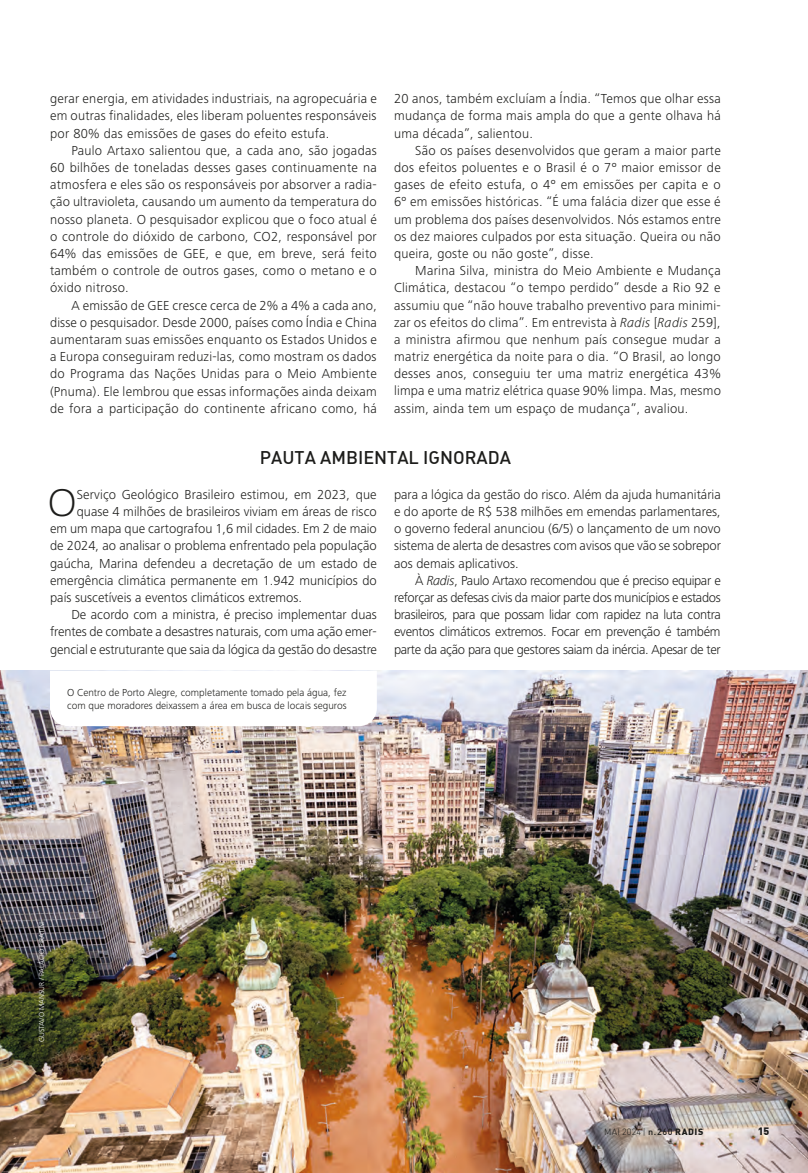
<style>
.page{position:relative;width:808px;height:1173px;background:#fff}
.page>*{position:absolute;margin:0;border:0;box-sizing:border-box;transform-origin:0 0}
.Capitular_2_linhas{font:300 38.1px "Caecilia LT Std";color:#1d1d1b}
.entretitulo_chuvas_260{font:500 18px "DIN Alternate";color:#1d1d1b}
.Corpo_de_texto{font:300 13.5px/17.2px "Frutiger Next LT";letter-spacing:.02em;color:#1d1d1b;text-align:justify}
.Capitular_2_linhas-2{font:300 13.5px/17.2px "Frutiger Next LT";color:#1d1d1b;text-align:justify}
.Fotos_-_Legenda{font:300 10.5px/13.5px "Frutiger Next LT";color:#1d1d1b}
.t1{font:900 10.5px "DIN";color:#1d1d1b}
.t2{font:300 9px "DIN";letter-spacing:.02em;color:#1d1d1b}
.Crédito_Imagem{font:300 7.5px "Frutiger Next LT";color:#fff}
.s1{font-style:italic}
.s2{font-weight:500}
.s3{font-weight:900}
</style>
<div class="page">
<img style="left:0;top:670px;width:808px;height:502px">
<svg style="left:50px;top:670px;width:327px;height:56px"></svg>
<svg style="left:805px;top:1168px;width:3px;height:5px"></svg>
<p class="Corpo_de_texto" style="left:394px;top:90px;width:328px">20 anos, também excluíam a Índia. “Temos que olhar essa mudança de forma mais ampla do que a gente olhava há uma década”, salientou.</p>
<p class="Corpo_de_texto" style="left:394px;top:142px;width:328px;text-indent:21px">São os países desenvolvidos que geram a maior parte dos efeitos poluentes e o Brasil é o 7º maior emissor de gases de efeito estufa, o 4º em emissões per capita e o 6º em emissões históricas. “É uma falácia dizer que esse é um problema dos países desenvolvidos. Nós estamos entre os dez maiores culpados por esta situação. Queira ou não queira, goste ou não goste”, disse.</p>
<p class="Corpo_de_texto" style="left:394px;top:262px;width:328px;text-indent:21px">Marina Silva, ministra do Meio Ambiente e Mudança Climática, destacou “o tempo perdido” desde a Rio 92 e assumiu que “não houve trabalho preventivo para minimi&shy;zar os efeitos do clima”. Em entrevista à <span class="s1">Radis</span> [<span class="s1">Radis</span> 259], a ministra afirmou que nenhum país consegue mudar a matriz energética da noite para o dia. “O Brasil, ao longo desses anos, conseguiu ter uma matriz energética 43% limpa e uma matriz elétrica quase 90% limpa. Mas, mesmo assim, ainda tem um espaço de mudança”, avaliou.</p>
<p class="entretitulo_chuvas_260" style="left:260px;top:446px;width:253px">PAUTA AMBIENTAL IGNORADA</p>
<p class="Capitular_2_linhas-2" style="left:50px;top:90px;width:328px">gerar energia, em atividades industriais, na agropecuária e em outras finalidades, eles liberam poluentes responsáveis por 80% das emissões de gases do efeito estufa.</p>
<p class="Corpo_de_texto" style="left:50px;top:142px;width:328px;text-indent:21px">Paulo Artaxo salientou que, a cada ano, são jogadas 60 bilhões de toneladas desses gases continuamente na atmosfera e eles são os responsáveis por absorver a radia&shy;ção ultravioleta, causando um aumento da temperatura do nosso planeta. O pesquisador explicou que o foco atual é o controle do dióxido de carbono, CO2, responsável por 64% das emissões de GEE, e que, em breve, será feito também o controle de outros gases, como o metano e o óxido nitroso.</p>
<p class="Corpo_de_texto" style="left:50px;top:296px;width:328px;text-indent:21px">A emissão de GEE cresce cerca de 2% a 4% a cada ano, disse o pesquisador. Desde 2000, países como Índia e China aumentaram suas emissões enquanto os Estados Unidos e a Europa conseguiram reduzi-las, como mostram os dados do Programa das Nações Unidas para o Meio Ambiente (Pnuma). Ele lembrou que essas informações ainda deixam de fora a participação do continente africano como, há</p>
<p class="Capitular_2_linhas" style="left:48px;top:481px;width:30px">O</p>
<p class="Capitular_2_linhas-2" style="left:77px;top:485px;width:301px">Serviço Geológico Brasileiro estimou, em 2023, que</p>
<p class="Capitular_2_linhas-2" style="left:77px;top:503px;width:301px">quase 4 milhões de brasileiros viviam em áreas de risco</p>
<p class="Capitular_2_linhas-2" style="left:50px;top:520px;width:328px">em um mapa que cartografou 1,6 mil cidades. Em 2 de maio</p>
<p class="Capitular_2_linhas-2" style="left:50px;top:537px;width:328px">de 2024, ao analisar o problema enfrentado pela população</p>
<p class="Capitular_2_linhas-2" style="left:50px;top:554px;width:328px">gaúcha, Marina defendeu a decretação de um estado de</p>
<p class="Capitular_2_linhas-2" style="left:50px;top:571px;width:328px">emergência climática permanente em 1.942 municípios do</p>
<p class="Capitular_2_linhas-2" style="left:50px;top:588px;width:253px">país suscetíveis a eventos climáticos extremos.</p>
<p class="Corpo_de_texto" style="left:50px;top:606px;width:328px;text-indent:21px">De acordo com a ministra, é preciso implementar duas frentes de combate a desastres naturais, com uma ação emer&shy;gencial e estruturante que saia da lógica da gestão do desastre</p>
<p class="Fotos_-_Legenda" style="left:67px;top:685px;width:281px">O Centro de Porto Alegre, completamente tomado pela água, fez com que moradores deixassem a área em busca de locais seguros</p>
<p class="Corpo_de_texto" style="left:394px;top:485px;width:328px">para a lógica da gestão do risco. Além da ajuda humanitária e do aporte de R$ 538 milhões em emendas parlamentares, o governo federal anunciou (6/5) o lançamento de um novo sistema de alerta de desastres com avisos que vão se sobrepor aos demais aplicativos.</p>
<p class="Corpo_de_texto" style="left:394px;top:571px;width:328px;text-indent:21px">À <span class="s1">Radis</span>, Paulo Artaxo recomendou que é preciso equipar e reforçar as defesas civis da maior parte dos municípios e estados brasileiros, para que possam lidar com rapidez na luta contra eventos climáticos extremos. Focar em prevenção é também parte da ação para que gestores saiam da inércia. Apesar de ter</p>
<p class="Crédito_Imagem" style="left:37px;top:1041px;width:122px;rotate:-90deg">GUSTAVO MANSUR / PALÁCIO PIRATINI</p>
<p class="t2" style="left:604px;top:1125px;width:101px">MAI 2024 | <span class="s2">n.260</span> <span class="s3">RADIS</span></p>
<p class="t1" style="left:758px;top:1123px;width:13px">15</p>
</div>
